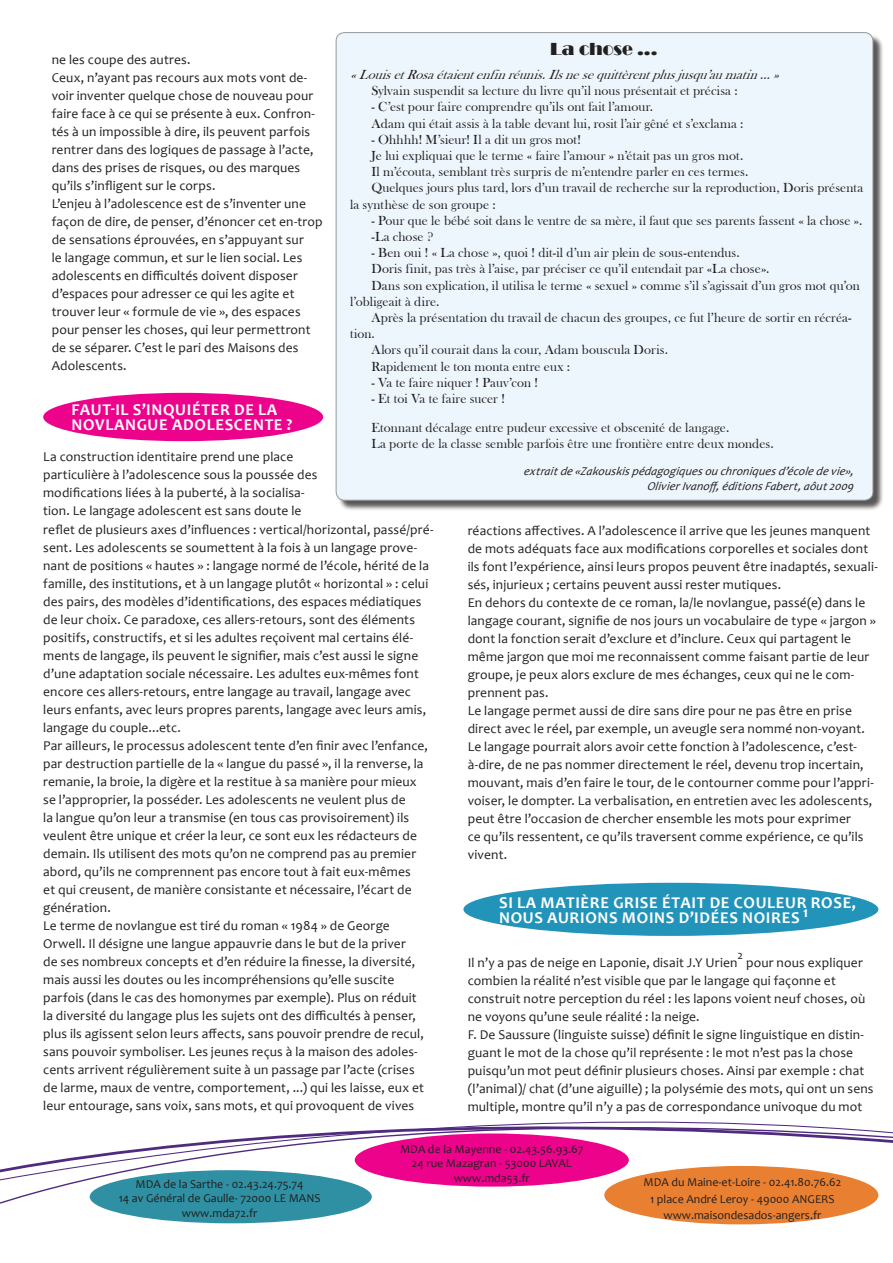
<style>
.page{position:relative;width:893px;height:1263px;background:#fff}
.page>*{position:absolute;margin:0;border:0;box-sizing:border-box;transform-origin:0 0}
.t1{font:18px "Broadway";letter-spacing:-.005em;color:#231f20}
.t2{font:700 16.5px/15px "Candara";letter-spacing:.04em;color:#fff}
.t3{font:13.5px/18px "Candara";letter-spacing:.01em;color:#231f20}
.t4{font:13.5px/16.2px "Bask Old Face";letter-spacing:.005em;color:#231f20}
.t5{font:italic 13.5px "Bask Old Face";color:#231f20}
.t6{font:12px/14.4px "Candara";color:#231f20;text-align:center}
.t7{font:italic 12px/14.4px "Candara";color:#231f20;text-align:right}
</style>
<div class="page">
<div style="left:338px;top:34px;width:545px;height:477px;background:#231f20;opacity:.75"></div>
<div style="left:336px;top:33px;width:537px;height:467px;background:#ecf6fc;border-radius:9px"></div>
<div style="left:43px;top:393px;width:280px;height:48px;background:#ed028c;border-radius:50%"></div>
<svg style="left:0;top:1121px;width:893px;height:104px"></svg>
<div style="left:463px;top:883px;width:415px;height:53px;background:#2294ba;border-radius:50%"></div>
<h1 class="t1" style="left:550px;top:38px;width:109px">La chose ...</h1>
<p class="t3" style="left:52px;top:50px;width:273px">ne les coupe des autres.<br>Ceux, n’ayant pas recours aux mots vont de&shy;voir inventer quelque chose de nouveau pour faire face à ce qui se présente à eux. Confron&shy;tés à un impossible à dire, ils peuvent parfois rentrer dans des logiques de passage à l’acte, dans des prises de risques, ou des marques qu’ils s’infligent sur le corps.<br>L’enjeu à l’adolescence est de s’inventer une façon de dire, de penser, d’énoncer cet en-trop de sensations éprouvées, en s’appuyant sur<br>le langage commun, et sur le lien social. Les adolescents en difficultés doivent disposer d’espaces pour adresser ce qui les agite et trouver leur « formule de vie », des espaces pour penser les choses, qui leur permettront de se séparer. C’est le pari des Maisons des Adolescents.</p>
<p class="t5" style="left:350px;top:67px;width:436px">« LouisetRosaétaientenfinréunis.Ilsnesequittèrentplusjusqu’aumatin ... »</p>
<p class="t4" style="left:371px;top:83px;width:368px">Sylvain suspendit sa lecture du livre qu’il nous présentait et précisa :</p>
<p class="t4" style="left:371px;top:99px;width:374px">- C’est pour faire comprendre qu’ils ont fait l’amour.<br>Adam qui était assis à la table devant lui, rosit l’air gêné et s’exclama :</p>
<p class="t4" style="left:371px;top:132px;width:211px">- Ohhhh! M’sieur! Il a dit un gros mot!</p>
<p class="t4" style="left:371px;top:148px;width:373px">Je lui expliquai que le terme « faire l’amour » n’était pas un gros mot.</p>
<p class="t4" style="left:371px;top:164px;width:379px">Il m’écouta, semblant très surpris de m’entendre parler en ces termes.</p>
<p class="t4" style="left:371px;top:180px;width:493px">Quelques jours plus tard, lors d’un travail de recherche sur la reproduction, Doris présenta</p>
<p class="t4" style="left:350px;top:196px;width:147px">la synthèse de son groupe :</p>
<p class="t4" style="left:371px;top:213px;width:492px">- Pour que le bébé soit dans le ventre de sa mère, il faut que ses parents fassent « la chose ». -La chose ?</p>
<p class="t4" style="left:371px;top:245px;width:370px">- Ben oui ! « La chose », quoi ! dit-il d’un air plein de sous-entendus.</p>
<p class="t4" style="left:371px;top:261px;width:400px">Doris finit, pas très à l’aise, par préciser ce qu’il entendait par «La chose».</p>
<p class="t4" style="left:371px;top:277px;width:490px">Dans son explication, il utilisa le terme « sexuel » comme s’il s’agissait d’un gros mot qu’on</p>
<p class="t4" style="left:350px;top:294px;width:91px">l’obligeait à dire.</p>
<p class="t4" style="left:371px;top:310px;width:482px">Après la présentation du travail de chacun des groupes, ce fut l’heure de sortir en récréa-</p>
<p class="t4" style="left:350px;top:326px;width:26px">tion.</p>
<p class="t4" style="left:371px;top:342px;width:298px">Alors qu’il courait dans la cour, Adam bouscula Doris.</p>
<p class="t4" style="left:371px;top:358px;width:200px">Rapidement le ton monta entre eux :</p>
<p class="t4" style="left:371px;top:375px;width:168px">- Va te faire niquer ! Pauv’con !</p>
<p class="t4" style="left:371px;top:384px;width:359px;line-height:29px">- Et toi Va te faire sucer !<br>Etonnant décalage entre pudeur excessive et obscenité de langage.</p>
<p class="t4" style="left:371px;top:436px;width:404px">La porte de la classe semble parfois être une frontière entre deux mondes.</p>
<p class="t7" style="left:523px;top:464px;width:335px">extraitde«Zakouskispédagogiquesou chroniquesd’écoledevie»,<br>OlivierIvanoff, éditionsFabert, aôut2009</p>
<p class="t3" style="left:43px;top:520px;width:392px">reflet de plusieurs axes d’influences : vertical/horizontal, passé/pré&shy;sent. Les adolescents se soumettent à la fois à un langage prove&shy;nant de positions « hautes » : langage normé de l’école, hérité de la famille, des institutions, et à un langage plutôt « horizontal » : celui des pairs, des modèles d’identifications, des espaces médiatiques de leur choix. Ce paradoxe, ces allers-retours, sont des éléments positifs, constructifs, et si les adultes reçoivent mal certains élé&shy;ments de langage, ils peuvent le signifier, mais c’est aussi le signe d’une adaptation sociale nécessaire. Les adultes eux-mêmes font encore ces allers-retours, entre langage au travail, langage avec leurs enfants, avec leurs propres parents, langage avec leurs amis, langage du couple...etc.<br>Par ailleurs, le processus adolescent tente d’en finir avec l’enfance, par destruction partielle de la « langue du passé », il la renverse, la remanie, la broie, la digère et la restitue à sa manière pour mieux<br>se l’approprier, la posséder. Les adolescents ne veulent plus de<br>la langue qu’on leur a transmise (en tous cas provisoirement) ils veulent être unique et créer la leur, ce sont eux les rédacteurs de demain. Ils utilisent des mots qu’on ne comprend pas au premier abord, qu’ils ne comprennent pas encore tout à fait eux-mêmes<br>et qui creusent, de manière consistante et nécessaire, l’écart de génération.<br>Le terme de novlangue est tiré du roman « 1984 » de George Orwell. Il désigne une langue appauvrie dans le but de la priver<br>de ses nombreux concepts et d’en réduire la finesse, la diversité, mais aussi les doutes ou les incompréhensions qu’elle suscite parfois (dans le cas des homonymes par exemple). Plus on réduit<br>la diversité du langage plus les sujets ont des difficultés à penser, plus ils agissent selon leurs affects, sans pouvoir prendre de recul, sans pouvoir symboliser. Les jeunes reçus à la maison des adoles&shy;cents arrivent régulièrement suite à un passage par l’acte (crises<br>de larme, maux de ventre, comportement, ...) qui les laisse, eux et leur entourage, sans voix, sans mots, et qui provoquent de vives</p>
<p class="t3" style="left:468px;top:522px;width:412px">réactions affectives. A l’adolescence il arrive que les jeunes manquent de mots adéquats face aux modifications corporelles et sociales dont ils font l’expérience, ainsi leurs propos peuvent être inadaptés, sexuali&shy;sés, injurieux ; certains peuvent aussi rester mutiques.<br>En dehors du contexte de ce roman, la/le novlangue, passé(e) dans le langage courant, signifie de nos jours un vocabulaire de type « jargon » dont la fonction serait d’exclure et d’inclure. Ceux qui partagent le même jargon que moi me reconnaissent comme faisant partie de leur groupe, je peux alors exclure de mes échanges, ceux qui ne le com&shy;prennent pas.<br>Le langage permet aussi de dire sans dire pour ne pas être en prise direct avec le réel, par exemple, un aveugle sera nommé non-voyant.<br>Le langage pourrait alors avoir cette fonction à l’adolescence, c’est&shy;à-dire, de ne pas nommer directement le réel, devenu trop incertain, mouvant, mais d’en faire le tour, de le contourner comme pour l’appri&shy;voiser, le dompter. La verbalisation, en entretien avec les adolescents, peut être l’occasion de chercher ensemble les mots pour exprimer<br>ce qu’ils ressentent, ce qu’ils traversent comme expérience, ce qu’ils vivent.</p>
<p class="t2" style="left:72px;top:402px;width:222px">FAUT-IL S’INQUIÉTER DE LA<br>NOVLANGUE ADOLESCENTE ?</p>
<p class="t3" style="left:43px;top:447px;width:276px">La construction identitaire prend une place particulière à l’adolescence sous la poussée des modifications liées à la puberté, à la socialisa&shy;tion. Le langage adolescent est sans doute le</p>
<p class="t2" style="left:499px;top:895px;width:358px">SI LA MATIÈRE GRISE ÉTAIT DE COULEUR ROSE,<br>NOUS AURIONS MOINS D’IDÉES NOIRES <sup>1</sup></p>
<p class="t6" style="left:738px;top:948px;width:7px">2</p>
<p class="t3" style="left:468px;top:953px;width:407px;text-indent:278px">pour nous expliquer combien la réalité n’est visible que par le langage qui façonne et construit notre perception du réel : les lapons voient neuf choses, où ne voyons qu’une seule réalité : la neige.<br>F. De Saussure (linguiste suisse) définit le signe linguistique en distin&shy;guant le mot de la chose qu’il représente : le mot n’est pas la chose puisqu’un mot peut définir plusieurs choses. Ainsi par exemple : chat (l’animal)/ chat (d’une aiguille) ; la polysémie des mots, qui ont un sens multiple, montre qu’il n’y a pas de correspondance univoque du mot</p>
<p class="t3" style="left:468px;top:953px;width:271px">Il n’y a pas de neige en Laponie, disait J.Y Urien</p>
<p class="t6" style="left:119px;top:1177px;width:203px">MDA de la Sarthe - 02.43.24.75.74<br>14 av Général de Gaulle- 72000 LE MANS www.mda72.fr</p>
<p class="t6" style="left:400px;top:1142px;width:185px">MDA de la Mayenne - 02.43.56.93.67<br>24 rue Mazagran - 53000 LAVAL www.mda53.fr</p>
<p class="t6" style="left:643px;top:1174px;width:199px;line-height:16.5px">MDA du Maine-et-Loire - 02.41.80.76.62<br>1 place André Leroy - 49000 ANGERS www.maisondesados-angers.fr</p>
</div>
